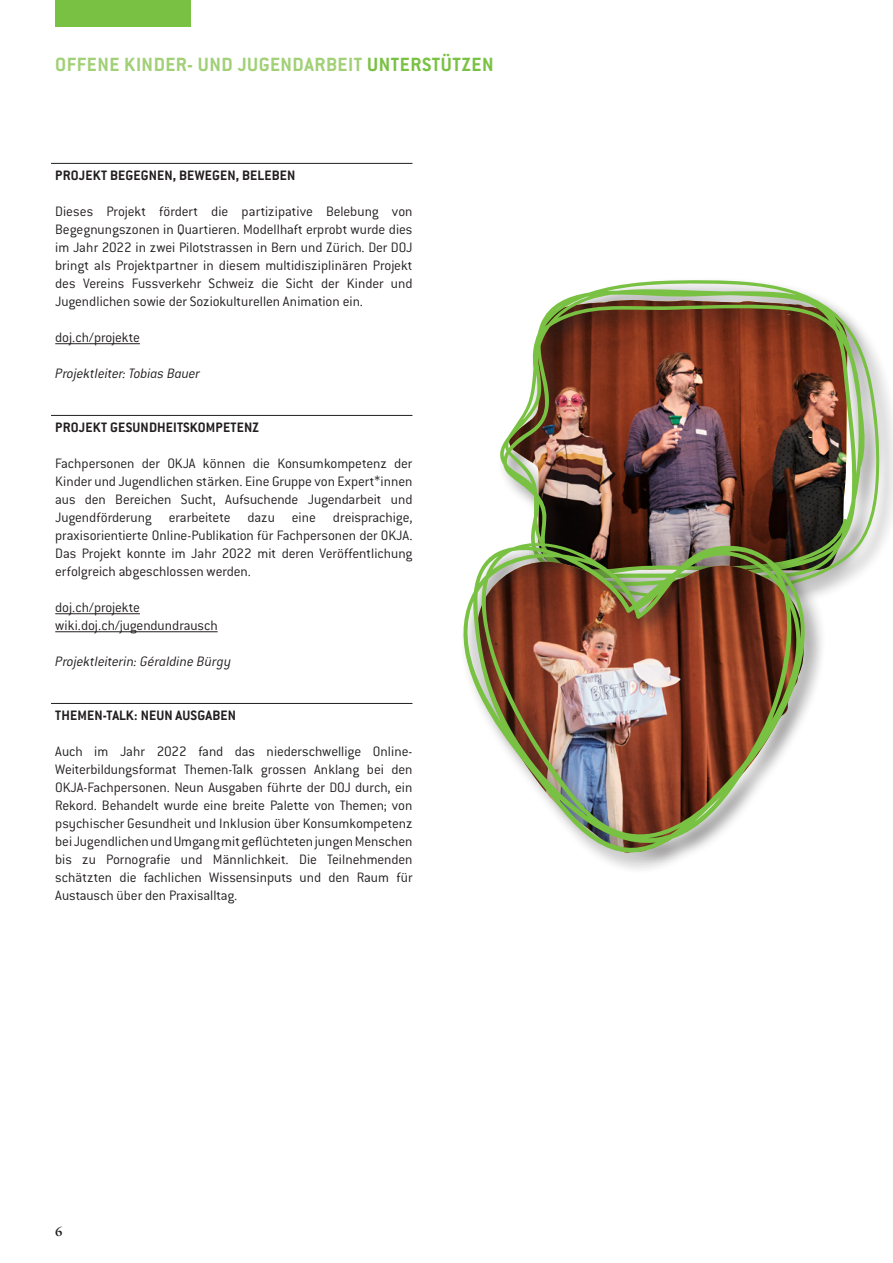
<style>
.page{position:relative;width:893px;height:1263px;background:#fff}
.page>*{position:absolute;margin:0;border:0;box-sizing:border-box;transform-origin:0 0}
.Franz__Untertitel{font:700 21px "Conduit ITC";letter-spacing:.025em;color:#a1d076}
.Kursiv{font:300 15px/18px "Conduit ITC";letter-spacing:-.005em;color:#231f20;text-align:justify}
.Untertitel_mit_Linie{font:700 15px "Conduit ITC";letter-spacing:.01em;color:#231f20}
.Kursiv-2{font:italic 300 15px "Conduit ITC";letter-spacing:-.005em;color:#231f20}
.Registertitel{font:700 13.5px "Sabon";color:#231f20}
.s1{color:#79c142}
</style>
<div class="page">
<div style="left:55px;top:0;width:135px;height:26px;background:#79c142"></div>
<hr style="left:51px;top:163px;width:361px;height:1px;background:#231f20">
<hr style="left:55px;top:343px;width:85px;height:1px;background:#231f20">
<hr style="left:51px;top:415px;width:361px;height:1px;background:#231f20">
<hr style="left:55px;top:613px;width:85px;height:1px;background:#231f20">
<hr style="left:55px;top:631px;width:163px;height:1px;background:#231f20">
<hr style="left:51px;top:703px;width:361px;height:1px;background:#231f20">
<div style="left:497px;top:277px;width:396px;height:343px;background:#231f20;opacity:.55"></div>
<img style="left:500px;top:280px;width:380px;height:319px">
<div style="left:460px;top:540px;width:366px;height:334px;background:#231f20;opacity:.55"></div>
<img style="left:461px;top:541px;width:357px;height:319px">
<p class="Franz__Untertitel" style="left:55px;top:52px;width:440px">OFFENE KINDER- UND JUGENDARBEIT <span class="s1">UNTERSTÜTZEN</span></p>
<p class="Untertitel_mit_Linie" style="left:55px;top:167px;width:242px">PROJEKT BEGEGNEN, BEWEGEN, BELEBEN</p>
<p class="Kursiv" style="left:55px;top:202px;width:359px">Dieses Projekt fördert die partizipative Belebung von Begegnungszonen in Quartieren. Modellhaft erprobt wurde dies im Jahr 2022 in zwei Pilotstrassen in Bern und Zürich. Der DOJ bringt als Projektpartner in diesem multidisziplinären Projekt des Vereins Fussverkehr Schweiz die Sicht der Kinder und Jugendlichen sowie der Soziokulturellen Animation ein.</p>
<p class="Kursiv" style="left:55px;top:328px;width:86px">doj.ch/projekte</p>
<p class="Kursiv-2" style="left:55px;top:365px;width:146px">Projektleiter: Tobias Bauer</p>
<p class="Untertitel_mit_Linie" style="left:55px;top:419px;width:205px">PROJEKT GESUNDHEITSKOMPETENZ</p>
<p class="Kursiv" style="left:55px;top:454px;width:359px">Fachpersonen der OKJA können die Konsumkompetenz der Kinder und Jugendlichen stärken. Eine Gruppe von Expert*innen aus den Bereichen Sucht, Aufsuchende Jugendarbeit und Jugendförderung erarbeitete dazu eine dreisprachige, praxisorientierte Online-Publikation für Fachpersonen der OKJA.<br>Das Projekt konnte im Jahr 2022 mit deren Veröffentlichung erfolgreich abgeschlossen werden.</p>
<p class="Kursiv" style="left:55px;top:598px;width:86px">doj.ch/projekte</p>
<p class="Kursiv" style="left:55px;top:616px;width:164px">wiki.doj.ch/jugendundrausch</p>
<p class="Kursiv-2" style="left:55px;top:653px;width:177px">Projektleiterin: Géraldine Bürgy</p>
<p class="Untertitel_mit_Linie" style="left:55px;top:707px;width:182px">THEMEN-TALK: NEUN AUSGABEN</p>
<p class="Kursiv" style="left:55px;top:742px;width:359px">Auch im Jahr 2022 fand das niederschwellige Online-Weiterbildungsformat Themen-Talk grossen Anklang bei den OKJA-Fachpersonen. Neun Ausgaben führte der DOJ durch, ein Rekord. Behandelt wurde eine breite Palette von Themen; von psychischer Gesundheit und Inklusion über Konsumkompetenz bei Jugendlichen und Umgang mit geflüchteten jungen Menschen bis zu Pornografie und Männlichkeit. Die Teilnehmenden schätzten die fachlichen Wissensinputs und den Raum für Austausch über den Praxisalltag.</p>
<p class="Registertitel" style="left:55px;top:1223px;width:9px">6</p>
</div>
